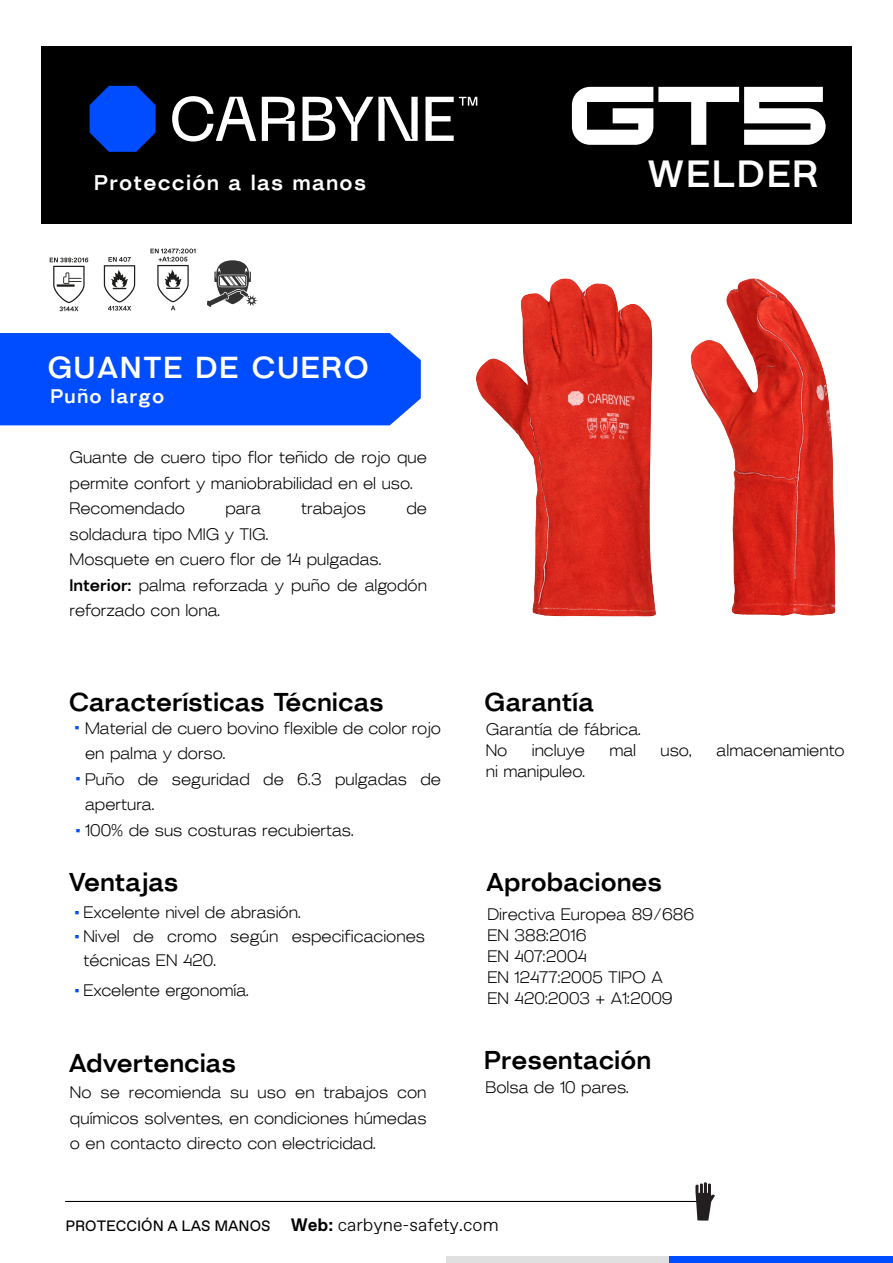
<style>
.page{position:relative;width:893px;height:1263px;background:#fff}
.page>*{position:absolute;margin:0;border:0;box-sizing:border-box;transform-origin:0 0}
.t1{font:700 105px "Changeling Neo";color:#fff}
.t2{font:700 37.5px "Korbin";letter-spacing:.06em;color:#fff}
.t3{font:700 30px "Korbin";letter-spacing:.06em;color:#fff}
.t4{font:700 25.5px "Korbin";color:#000}
.t5{font:700 25.5px/51.3px "Korbin";color:#004dff;text-align:justify}
.t6{font:700 21px "Korbin";letter-spacing:.06em;color:#fff}
.t7{font:700 19.5px "Korbin";letter-spacing:.06em;color:#fff}
.t8{font:300 18px "Favorit";color:#000}
.t9{font:16.5px/25.5px "Korbin";color:#000}
.t10{font:15px "Favorit";color:#000}
.s1{font-weight:700}
</style>
<div class="page">
<div style="left:446px;top:1257px;width:224px;height:6px;background:#e0e0e0"></div>
<div style="left:670px;top:1257px;width:223px;height:6px;background:#004dff"></div>
<hr style="left:65px;top:1201px;width:640px;height:1px;background:#000">
<div style="left:41px;top:47px;width:810px;height:177px;background:#000"></div>
<svg style="left:90px;top:86px;width:66px;height:66px"></svg>
<svg style="left:172px;top:96px;width:305px;height:46px"></svg>
<div style="left:0;top:333px;width:421px;height:92px;background:#004dff"></div>
<svg style="left:695px;top:1182px;width:20px;height:38px"></svg>
<svg style="left:50px;top:258px;width:38px;height:53px"></svg>
<svg style="left:104px;top:257px;width:31px;height:54px"></svg>
<svg style="left:150px;top:249px;width:46px;height:61px"></svg>
<svg style="left:207px;top:260px;width:50px;height:47px"></svg>
<img style="left:690px;top:278px;width:146px;height:338px">
<img style="left:476px;top:278px;width:180px;height:339px">
<p class="t6" style="left:94px;top:171px;width:273px">Protección a las manos</p>
<h1 class="t1" style="left:568px;top:46px;width:259px">GT5</h1>
<h2 class="t2" style="left:647px;top:153px;width:172px">WELDER</h2>
<h3 class="t3" style="left:47px;top:351px;width:323px">GUANTE DE CUERO</h3>
<p class="t7" style="left:50px;top:385px;width:115px">Puño largo</p>
<p class="t9" style="left:70px;top:445px;width:359px">Guante de cuero tipo flor teñido de rojo que permite confort y maniobrabilidad en el uso.<br>Recomendado</p>
<p class="t9" style="left:225px;top:496px;width:37px">para</p>
<p class="t9" style="left:301px;top:496px;width:66px">trabajos</p>
<p class="t9" style="left:406px;top:496px;width:22px">de</p>
<p class="t9" style="left:70px;top:521px;width:359px">soldadura tipo MIG y TIG.<br>Mosquete en cuero flor de 14 pulgadas.<br><span class="s1">Interior:</span> palma reforzada y puño de algodón reforzado con lona.</p>
<h3 class="t4" style="left:69px;top:688px;width:317px">Características Técnicas</h3>
<p class="t9" style="left:85px;top:715px;width:357px">Material de cuero bovino flexible de color rojo en palma y dorso.<br>Puño de seguridad de 6.3 pulgadas de apertura.<br>100% de sus costuras recubiertas.</p>
<h3 class="t5" style="left:74px;top:700px;width:9px">· · ·</h3>
<h3 class="t4" style="left:69px;top:868px;width:111px">Ventajas</h3>
<p class="t9" style="left:83px;top:900px;width:343px;line-height:24px">Excelente nivel de abrasión.<br>Nivel de cromo según especificaciones técnicas EN 420.</p>
<p class="t9" style="left:83px;top:977px;width:167px">Excelente ergonomía.</p>
<h3 class="t5" style="left:74px;top:884px;width:8px">·</h3>
<h3 class="t5" style="left:74px;top:907px;width:8px;line-height:54.3px">· ·</h3>
<h3 class="t4" style="left:69px;top:1048px;width:169px">Advertencias</h3>
<p class="t9" style="left:70px;top:1080px;width:358px;text-align:justify">No se recomienda su uso en trabajos con químicos solventes, en condiciones húmedas o en contacto directo con electricidad.</p>
<h3 class="t4" style="left:484px;top:688px;width:111px">Garantía</h3>
<p class="t9" style="left:486px;top:719px;width:157px;line-height:21px">Garantía de fábrica.<br>No</p>
<p class="t9" style="left:532px;top:737px;width:55px">incluye</p>
<p class="t9" style="left:609px;top:737px;width:28px">mal</p>
<p class="t9" style="left:660px;top:737px;width:33px">uso,</p>
<p class="t9" style="left:717px;top:737px;width:130px">almacenamiento</p>
<p class="t9" style="left:486px;top:758px;width:101px">ni manipuleo.</p>
<h3 class="t4" style="left:486px;top:868px;width:177px">Aprobaciones</h3>
<p class="t9" style="left:487px;top:904px;width:208px;line-height:21px">Directiva Europea 89/686<br>EN 388:2016<br>EN 407:2004<br>EN 12477:2005 TIPO A<br>EN 420:2003 + A1:2009</p>
<h3 class="t4" style="left:484px;top:1046px;width:168px">Presentación</h3>
<p class="t9" style="left:485px;top:1075px;width:145px">Bolsa de 10 pares.</p>
<p class="t10" style="left:65px;top:1216px;width:207px">PROTECCIÓN A LAS MANOS</p>
<p class="t8" style="left:291px;top:1213px;width:209px"><span class="s1">Web:</span> carbyne-safety.com</p>
</div>
